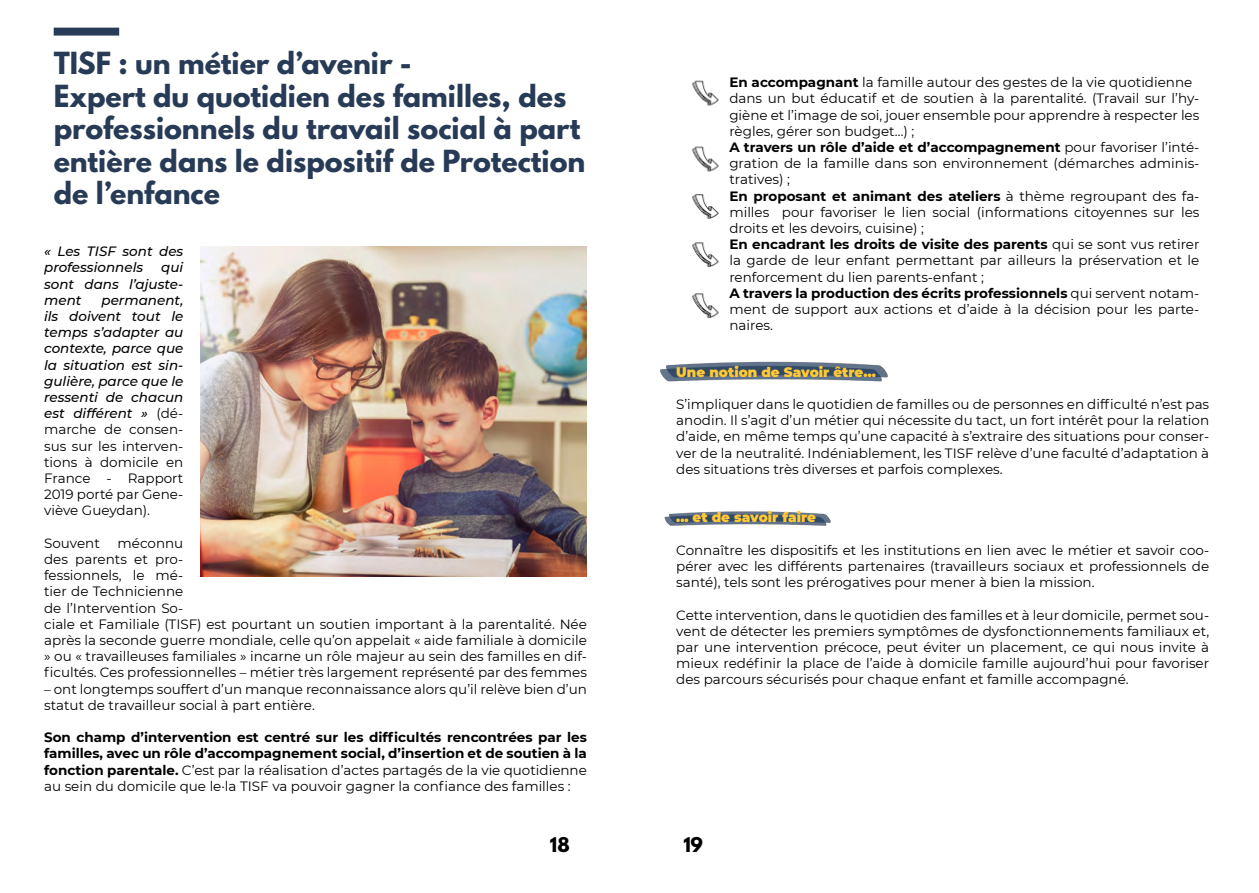
<style>
.page{position:relative;width:1259px;height:893px;background:#fff}
.page>*{position:absolute;margin:0;border:0;box-sizing:border-box;transform-origin:0 0}
.t1{font:700 27px/32.4px "League Spartan";color:#283b56}
.t2{font:700 18px "League Spartan";color:#000}
.t3{font:13.5px/16.2px "Montserrat";color:#000}
.t4{font:italic 500 13.5px/16.2px "Montserrat";color:#000;text-align:justify}
.t5{font:700 13.5px/16.2px "Montserrat";color:#000;text-align:justify}
.t6{font:900 13.5px "Montserrat";color:#ffc836}
.s1{font-weight:400;font-style:normal}
.s2{font-weight:400}
.s3{font-weight:700}
</style>
<div class="page">
<div style="left:54px;top:28px;width:65px;height:8px;background:#283b56;border:2px solid #283b56"></div>
<img style="left:200px;top:247px;width:387px;height:330px">
<img style="left:664px;top:511px;width:167px;height:15px">
<img style="left:660px;top:361px;width:228px;height:21px">
<img style="left:692px;top:80px;width:27px;height:26px">
<img style="left:692px;top:146px;width:27px;height:26px">
<img style="left:692px;top:194px;width:27px;height:25px">
<img style="left:692px;top:242px;width:27px;height:25px">
<img style="left:692px;top:293px;width:27px;height:26px">
<h1 class="t1" style="left:54px;top:47px;width:533px">TISF : un métier d’avenir -<br>Expert du quotidien des familles, des professionnels du travail social à part entière dans le dispositif de Protection de l’enfance</h1>
<p class="t4" style="left:44px;top:243px;width:141px">« Les TISF sont des professionnels</p>
<p class="t4" style="left:44px;top:259px;width:141px;text-indent:117px">qui sont dans l’ajuste&shy;ment</p>
<p class="t4" style="left:44px;top:291px;width:141px;text-indent:57px">permanent, ils doivent tout le temps s’adapter au contexte, parce que la situation est sin&shy;gulière, parce que le ressenti de chacun est différent » <span class="s1">(dé&shy;marche de consen&shy;sus sur les interven&shy;tions à domicile en France - Rapport 2019 porté par Gene&shy;viève Gueydan).</span></p>
<p class="t3" style="left:44px;top:534px;width:57px">Souvent</p>
<p class="t3" style="left:44px;top:534px;width:544px;text-indent:73px">méconnu<br>des parents et pro-<br>fessionnels, le mé-<br>tier de Technicienne<br>de l’Intervention So-<br>ciale et Familiale (TISF) est pourtant un soutien important à la parentalité. Née après la seconde guerre mondiale, celle qu’on appelait « aide familiale à domicile » ou « travailleuses familiales » incarne un rôle majeur au sein des familles en dif&shy;ficultés. Ces professionnelles – métier très largement représenté par des femmes</p>
<p class="t3" style="left:44px;top:680px;width:544px">– ont longtemps souffert d’un manque reconnaissance alors qu’il relève bien d’un statut de travailleur social à part entière.</p>
<p class="t5" style="left:44px;top:729px;width:544px">Son champ d’intervention est centré sur les difficultés rencontrées par les familles, avec un rôle d’accompagnement social, d’insertion et de soutien à la fonction parentale. <span class="s2">C’est par la réalisation d’actes partagés de la vie quotidienne au sein du domicile que le·la TISF va pouvoir gagner la confiance des familles :</span></p>
<h2 class="t2" style="left:550px;top:831px;width:21px">18</h2>
<p class="t3" style="left:729px;top:74px;width:471px"><span class="s3">En accompagnant</span> la famille autour des gestes de la vie quotidienne dans un but éducatif et de soutien à la parentalité. (Travail sur l’hy&shy;giène et l’image de soi, jouer ensemble pour apprendre à respecter les règles, gérer son budget…) ;<br><span class="s3">A travers un rôle d’aide et d’accompagnement</span> pour favoriser l’inté&shy;gration de la famille dans son environnement (démarches adminis&shy;tratives) ;<br><span class="s3">En proposant et animant des ateliers</span> à thème regroupant des fa&shy;milles pour favoriser le lien social (informations citoyennes sur les droits et les devoirs, cuisine) ;<br><span class="s3">En encadrant les droits de visite des parents</span> qui se sont vus retirer la garde de leur enfant permettant par ailleurs la préservation et le renforcement du lien parents-enfant ;<br><span class="s3">A travers la production des écrits professionnels</span> qui servent notam&shy;ment de support aux actions et d’aide à la décision pour les parte&shy;naires.</p>
<p class="t6" style="left:676px;top:362px;width:201px">Une notion de Savoir être…</p>
<p class="t3" style="left:676px;top:396px;width:534px;text-align:justify">S’impliquer dans le quotidien de familles ou de personnes en difficulté n’est pas anodin. Il s’agit d’un métier qui nécessite du tact, un fort intérêt pour la relation d’aide, en même temps qu’une capacité à s’extraire des situations pour conser&shy;ver de la neutralité. Indéniablement, les TISF relève d’une faculté d’adaptation à des situations très diverses et parfois complexes.</p>
<p class="t6" style="left:676px;top:507px;width:141px">... et de savoir faire</p>
<p class="t3" style="left:676px;top:541px;width:534px;text-align:justify">Connaître les dispositifs et les institutions en lien avec le métier et savoir coo&shy;pérer avec les différents partenaires (travailleurs sociaux et professionnels de santé), tels sont les prérogatives pour mener à bien la mission.</p>
<p class="t3" style="left:676px;top:606px;width:534px;text-align:justify">Cette intervention, dans le quotidien des familles et à leur domicile, permet sou&shy;vent de détecter les premiers symptômes de dysfonctionnements familiaux et, par une intervention précoce, peut éviter un placement, ce qui nous invite à mieux redéfinir la place de l’aide à domicile famille aujourd’hui pour favoriser des parcours sécurisés pour chaque enfant et famille accompagné.</p>
<h2 class="t2" style="left:683px;top:831px;width:21px">19</h2>
</div>
